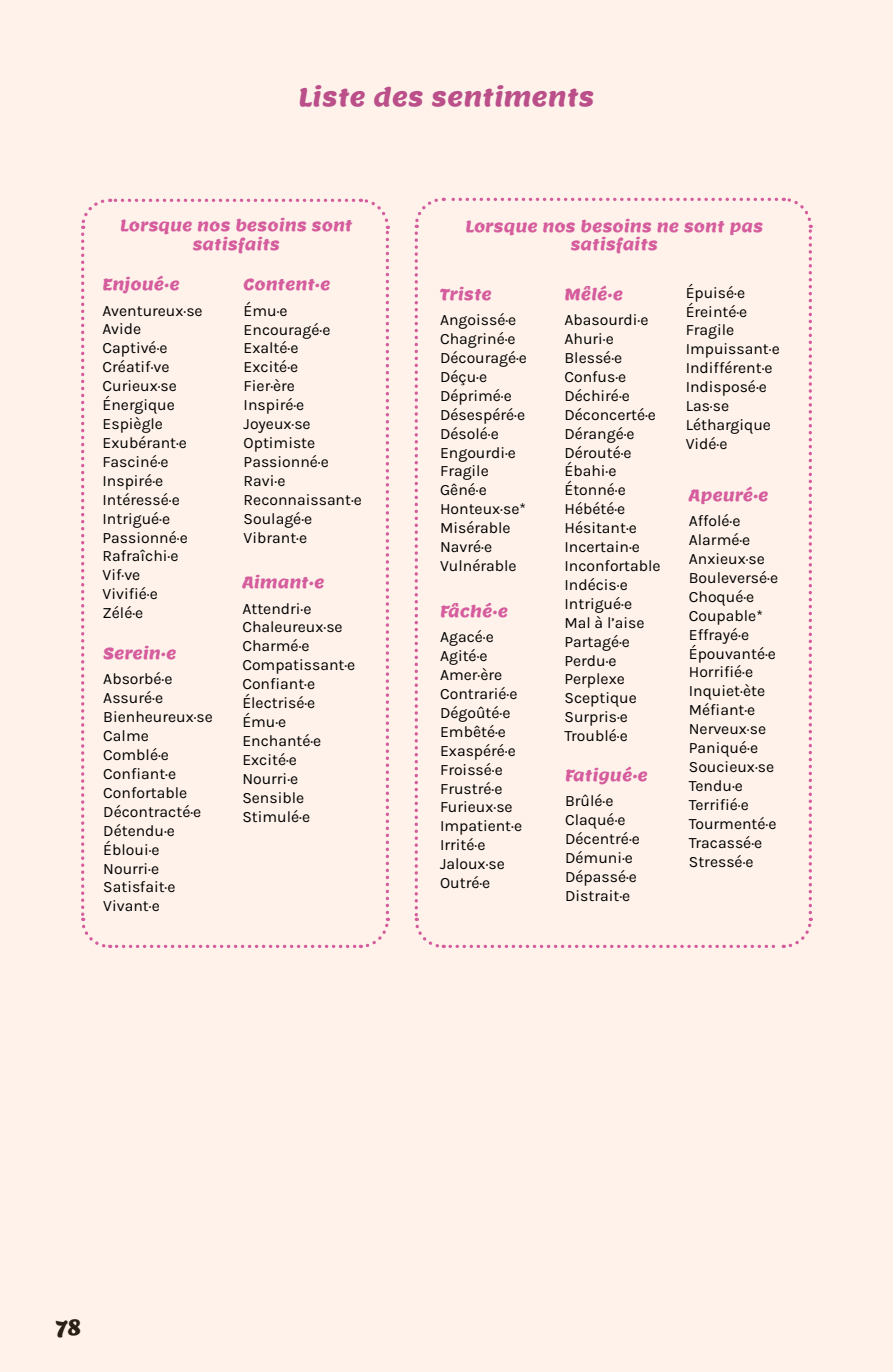
<style>
.page{position:relative;width:893px;height:1372px;background:#fff}
.page>*{position:absolute;margin:0;border:0;box-sizing:border-box;transform-origin:0 0}
.t1{font:24.75px "Lemon";color:#ba4f8a}
.t2{font:20.25px "Lemon";color:#2b2014}
.t3{font:15.75px/18.9px "Karla";color:#000}
.t4{font:15.75px/18.9px "Lemon";color:#d55c9d;text-align:center}
</style>
<div class="page">
<div style="left:0;top:0;width:893px;height:1371px;background:#fef2ea"></div>
<svg style="left:81px;top:198px;width:309px;height:750px"></svg>
<svg style="left:414px;top:197px;width:399px;height:751px"></svg>
<h1 class="t1" style="left:299px;top:78px;width:297px">Liste des sentiments</h1>
<p class="t4" style="left:120px;top:215px;width:234px">Lorsque nos besoins sont satisfaits</p>
<p class="t4" style="left:244px;top:275px;width:88px">Content·e</p>
<p class="t3" style="left:244px;top:300px;width:120px">Ému·e<br>Encouragé·e<br>Exalté·e<br>Excité·e<br>Fier·ère<br>Inspiré·e<br>Joyeux·se<br>Optimiste<br>Passionné·e<br>Ravi·e<br>Reconnaissant·e<br>Soulagé·e<br>Vibrant·e</p>
<p class="t4" style="left:242px;top:573px;width:84px">Aimant·e</p>
<p class="t3" style="left:242px;top:598px;width:114px">Attendri·e<br>Chaleureux·se<br>Charmé·e<br>Compatissant·e<br>Confiant·e<br>Électrisé·e<br>Ému·e<br>Enchanté·e<br>Excité·e<br>Nourri·e<br>Sensible<br>Stimulé·e</p>
<p class="t4" style="left:103px;top:275px;width:79px">Enjoué·e</p>
<p class="t3" style="left:103px;top:300px;width:102px">Aventureux·se<br>Avide<br>Captivé·e<br>Créatif·ve<br>Curieux·se<br>Énergique<br>Espiègle<br>Exubérant·e<br>Fasciné·e<br>Inspiré·e<br>Intéressé·e<br>Intrigué·e<br>Passionné·e<br>Rafraîchi·e<br>Vif·ve<br>Vivifié·e<br>Zélé·e</p>
<p class="t4" style="left:103px;top:644px;width:75px">Serein·e</p>
<p class="t3" style="left:103px;top:669px;width:111px">Absorbé·e<br>Assuré·e<br>Bienheureux·se<br>Calme<br>Comblé·e<br>Confiant·e<br>Confortable<br>Décontracté·e<br>Détendu·e<br>Ébloui·e<br>Nourri·e<br>Satisfait·e<br>Vivant·e</p>
<p class="t4" style="left:465px;top:216px;width:299px">Lorsque nos besoins ne sont pas satisfaits</p>
<p class="t4" style="left:440px;top:285px;width:53px">Triste</p>
<p class="t3" style="left:440px;top:310px;width:88px">Angoissé·e<br>Chagriné·e<br>Découragé·e<br>Déçu·e<br>Déprimé·e<br>Désespéré·e<br>Désolé·e<br>Engourdi·e<br>Fragile<br>Gêné·e<br>Honteux·se*<br>Misérable<br>Navré·e<br>Vulnérable</p>
<p class="t3" style="left:686px;top:282px;width:96px">Épuisé·e<br>Éreinté·e<br>Fragile<br>Impuissant·e<br>Indifférent·e<br>Indisposé·e<br>Las·se<br>Léthargique<br>Vidé·e</p>
<p class="t4" style="left:564px;top:285px;width:60px">Mêlé·e</p>
<p class="t3" style="left:564px;top:310px;width:98px">Abasourdi·e<br>Ahuri·e<br>Blessé·e<br>Confus·e<br>Déchiré·e<br>Déconcerté·e<br>Dérangé·e<br>Dérouté·e<br>Ébahi·e<br>Étonné·e<br>Hébété·e<br>Hésitant·e<br>Incertain·e<br>Inconfortable<br>Indécis·e<br>Intrigué·e<br>Mal à l’aise<br>Partagé·e<br>Perdu·e<br>Perplexe<br>Sceptique<br>Surpris·e<br>Troublé·e</p>
<p class="t4" style="left:565px;top:766px;width:84px">Fatigué·e</p>
<p class="t3" style="left:565px;top:791px;width:76px">Brûlé·e<br>Claqué·e<br>Décentré·e<br>Démuni·e<br>Dépassé·e<br>Distrait·e</p>
<p class="t4" style="left:689px;top:486px;width:81px">Apeuré·e</p>
<p class="t3" style="left:689px;top:511px;width:91px">Affolé·e<br>Alarmé·e<br>Anxieux·se<br>Bouleversé·e<br>Choqué·e<br>Coupable*<br>Effrayé·e<br>Épouvanté·e<br>Horrifié·e<br>Inquiet·ète<br>Méfiant·e<br>Nerveux·se<br>Paniqué·e<br>Soucieux·se<br>Tendu·e<br>Terrifié·e<br>Tourmenté·e<br>Tracassé·e<br>Stressé·e</p>
<p class="t4" style="left:440px;top:602px;width:69px">Fâché·e</p>
<p class="t3" style="left:440px;top:627px;width:83px">Agacé·e<br>Agité·e<br>Amer·ère<br>Contrarié·e<br>Dégoûté·e<br>Embêté·e<br>Exaspéré·e<br>Froissé·e<br>Frustré·e<br>Furieux·se<br>Impatient·e<br>Irrité·e<br>Jaloux·se<br>Outré·e</p>
<p class="t2" style="left:55px;top:1311px;width:28px">78</p>
</div>
